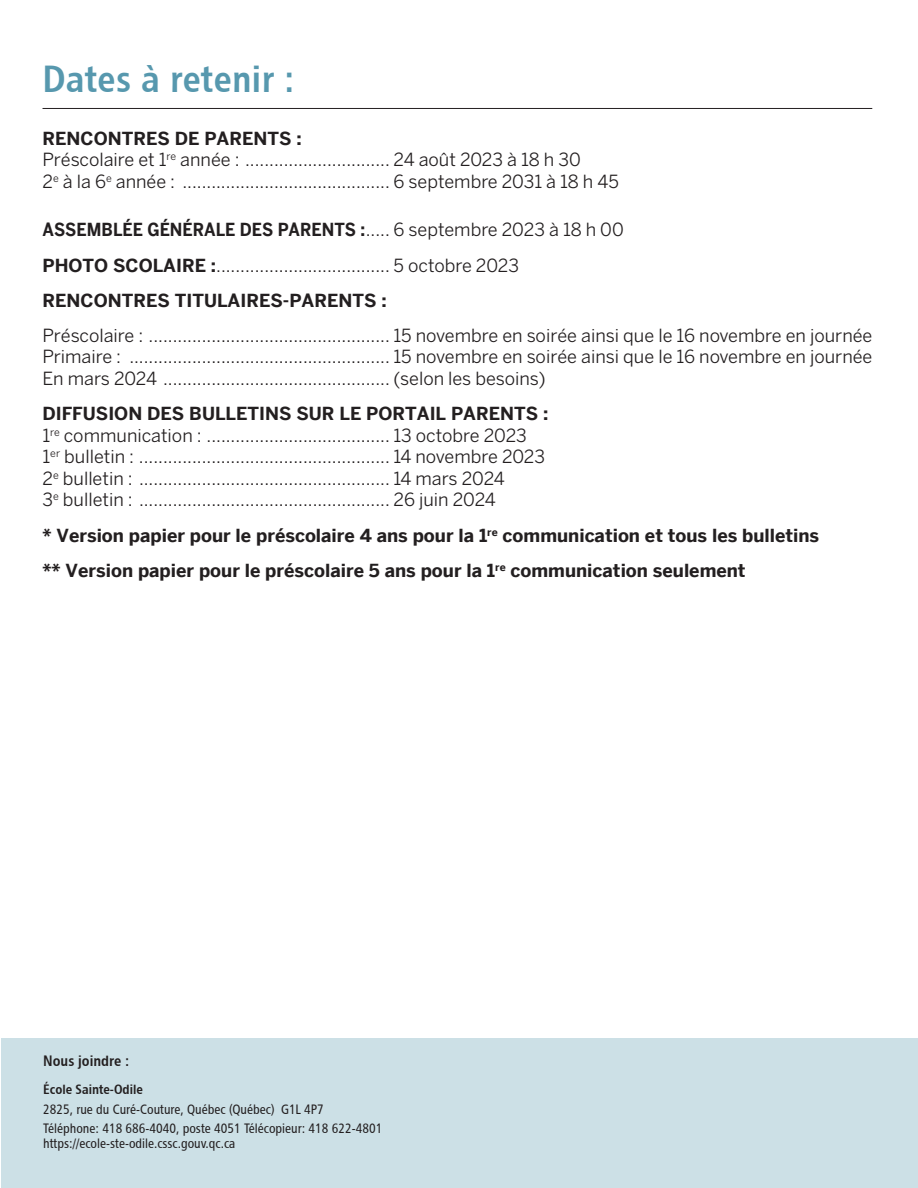
<style>
.page{position:relative;width:918px;height:1188px;background:#fff}
.page>*{position:absolute;margin:0;border:0;box-sizing:border-box;transform-origin:0 0}
.mois_de_l_année{font:37.5px "Chaloult Cond Demi Gras Normal";letter-spacing:.01em;color:#5798ae}
.t1{font:18px "Benton Sans";color:#231f20}
.t2{font:700 18px "Benton Sans";color:#231f20}
.t3{font:700 18px "Benton Sans";color:#231f20;scale:.9 1}
.t4{font:15px "Chaloult Cond Demi Gras Normal";color:#231f20}
.t5{font:13.5px/15px "Chaloult Cond Normal";color:#231f20}
.t6{font:13.5px "Chaloult Cond Demi Gras Normal";color:#231f20}
.s1{font-weight:400}
.s2{font-weight:700}
</style>
<div class="page">
<div style="left:1px;top:1038px;width:917px;height:150px;background:#cce0e6"></div>
<hr style="left:43px;top:108px;width:829px;height:1px;background:#231f20">
<p class="mois_de_l_année" style="left:43px;top:55px;width:254px">Dates à retenir :</p>
<p class="t2" style="left:43px;top:127px;width:261px">RENCONTRES DE PARENTS :</p>
<p class="t1" style="left:43px;top:149px;width:540px">Préscolaire et 1<sup>re</sup> année : .............................. 24 août 2023 à 18 h 30</p>
<p class="t1" style="left:43px;top:171px;width:578px">2<sup>e</sup> à la 6<sup>e</sup> année : ........................................... 6 septembre 2031 à 18 h 45</p>
<p class="t3" style="left:43px;top:219px;width:647px">ASSEMBLÉE GÉNÉRALE DES PARENTS :<span class="s1">..... 6 septembre 2023 à 18 h 00</span></p>
<p class="t1" style="left:43px;top:254px;width:478px"><span class="s2">PHOTO SCOLAIRE :</span>.................................... 5 octobre 2023</p>
<p class="t2" style="left:43px;top:289px;width:346px">RENCONTRES TITULAIRES-PARENTS :</p>
<p class="t1" style="left:43px;top:325px;width:831px">Préscolaire : .................................................. 15 novembre en soirée ainsi que le 16 novembre en journée</p>
<p class="t1" style="left:43px;top:346px;width:831px">Primaire : ...................................................... 15 novembre en soirée ainsi que le 16 novembre en journée</p>
<p class="t1" style="left:43px;top:368px;width:505px">En mars 2024 ............................................... (selon les besoins)</p>
<p class="t2" style="left:43px;top:403px;width:507px">DIFFUSION DES BULLETINS SUR LE PORTAIL PARENTS :</p>
<p class="t1" style="left:43px;top:424px;width:486px">1<sup>re</sup> communication : ...................................... 13 octobre 2023</p>
<p class="t1" style="left:43px;top:446px;width:504px">1<sup>er</sup> bulletin : .................................................... 14 novembre 2023</p>
<p class="t1" style="left:43px;top:468px;width:464px">2<sup>e</sup> bulletin : .................................................... 14 mars 2024</p>
<p class="t1" style="left:43px;top:489px;width:455px">3<sup>e</sup> bulletin : .................................................... 26 juin 2024</p>
<p class="t2" style="left:43px;top:524px;width:778px">* Version papier pour le préscolaire 4 ans pour la 1<sup>re</sup> communication et tous les bulletins</p>
<p class="t2" style="left:43px;top:559px;width:705px">** Version papier pour le préscolaire 5 ans pour la 1<sup>re</sup> communication seulement</p>
<p class="t4" style="left:43px;top:1051px;width:88px">Nous joindre :</p>
<p class="t6" style="left:43px;top:1081px;width:101px">École Sainte-Odile</p>
<p class="t5" style="left:43px;top:1101px;width:282px">2825, rue du Curé-Couture, Québec (Québec) G1L 4P7</p>
<p class="t5" style="left:43px;top:1121px;width:341px">Téléphone: 418 686-4040, poste 4051 Télécopieur: 418 622-4801 https://ecole-ste-odile.cssc.gouv.qc.ca</p>
</div>
